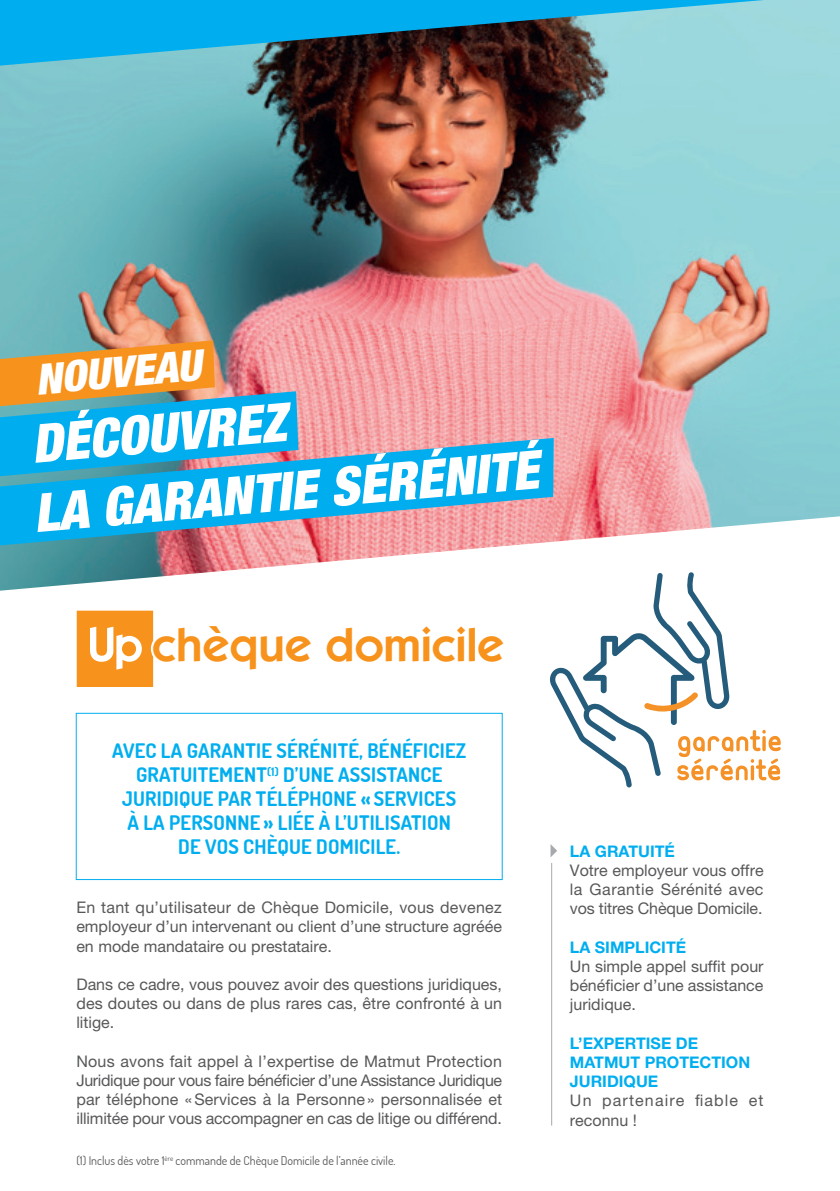
<style>
.page{position:relative;width:840px;height:1191px;background:#fff}
.page>*{position:absolute;margin:0;border:0;box-sizing:border-box;transform-origin:0 0}
.t1{font:italic 900 condensed 53.4px "Helvetica Neue";color:#fff}
.t2{font:600 47.4px "Itc Kabel";letter-spacing:.005em;color:#f7931d}
.t3{font:italic 900 condensed 42.6px "Helvetica Neue";color:#fff}
.t4{font:700 20px/24px "Dosis";letter-spacing:.01em;color:#00aeef;text-align:center}
.t5{font:16px/19.2px "Helvetica Neue LT Pro";color:#57585a;text-align:justify}
.t6{font:700 16px/19.2px "Helvetica Neue";color:#00aeef}
.t7{font:16px/19.2px "Helvetica Neue LT Pro";letter-spacing:.07em;color:#57585a}
.t8{font:12px "Dosis";color:#57585a}
</style>
<div class="page">
<img style="left:0;top:0;width:839px;height:590px">
<svg style="left:75px;top:712px;width:428px;height:168px"></svg>
<svg style="left:77px;top:610px;width:76px;height:77px"></svg>
<svg style="left:0;top:0;width:763px;height:66px"></svg>
<svg style="left:0;top:340px;width:302px;height:98px"></svg>
<svg style="left:0;top:438px;width:559px;height:107px;fill:#00aeef"></svg>
<hr style="left:551px;top:863px;width:1px;height:262px;background:#a8a9ad">
<svg style="left:550px;top:844px;width:7px;height:13px"></svg>
<svg style="left:548px;top:572px;width:232px;height:215px"></svg>
<h3 class="t3" style="left:33px;top:353px;width:168px;rotate:-5deg">NOUVEAU</h3>
<h1 class="t1" style="left:29px;top:411px;width:256px;rotate:-5deg">DÉCOUVREZ</h1>
<h1 class="t1" style="left:31px;top:480px;width:507px;rotate:-5deg">LA GARANTIE SÉRÉNITÉ</h1>
<h2 class="t2" style="left:152px;top:617px;width:353px">chèque domicile</h2>
<p class="t4" style="left:112px;top:738px;width:355px">AVEC LA GARANTIE SÉRÉNITÉ, BÉNÉFICIEZ GRATUITEMENT<sup>(1)</sup> D’UNE ASSISTANCE JURIDIQUE PAR TÉLÉPHONE « SERVICES<br>À LA PERSONNE » LIÉE À L’UTILISATION<br>DE VOS CHÈQUE DOMICILE.</p>
<p class="t5" style="left:76px;top:897px;width:427px">En tant qu’utilisateur de Chèque Domicile, vous devenez employeur d’un intervenant ou client d’une structure agréée en mode mandataire ou prestataire.</p>
<p class="t5" style="left:76px;top:974px;width:427px">Dans ce cadre, vous pouvez avoir des questions juridiques, des doutes ou dans de plus rares cas, être confronté à un litige.</p>
<p class="t5" style="left:76px;top:1051px;width:427px">Nous avons fait appel à l’expertise de Matmut Protection Juridique pour vous faire bénéficier d’une Assistance Juridique par téléphone «Services à la Personne » personnalisée et illimitée pour vous accompagner en cas de litige ou différend.</p>
<p class="t8" style="left:76px;top:1152px;width:320px">(1) Inclus dès votre 1<sup>ère</sup> commande de Chèque Domicile de l’année civile.</p>
<p class="t6" style="left:569px;top:841px;width:106px">LA GRATUITÉ</p>
<p class="t5" style="left:569px;top:860px;width:195px">Votre employeur vous offre la Garantie Sérénité avec vos titres Chèque Domicile.</p>
<p class="t6" style="left:569px;top:937px;width:118px">LA SIMPLICITÉ</p>
<p class="t5" style="left:569px;top:956px;width:195px">Un simple appel suffit pour bénéficier d’une assistance juridique.</p>
<p class="t6" style="left:569px;top:1033px;width:182px">L’EXPERTISE DE<br>MATMUT PROTECTION<br>JURIDIQUE</p>
<p class="t7" style="left:569px;top:1090px;width:195px">Un partenaire fiable et reconnu !</p>
</div>
